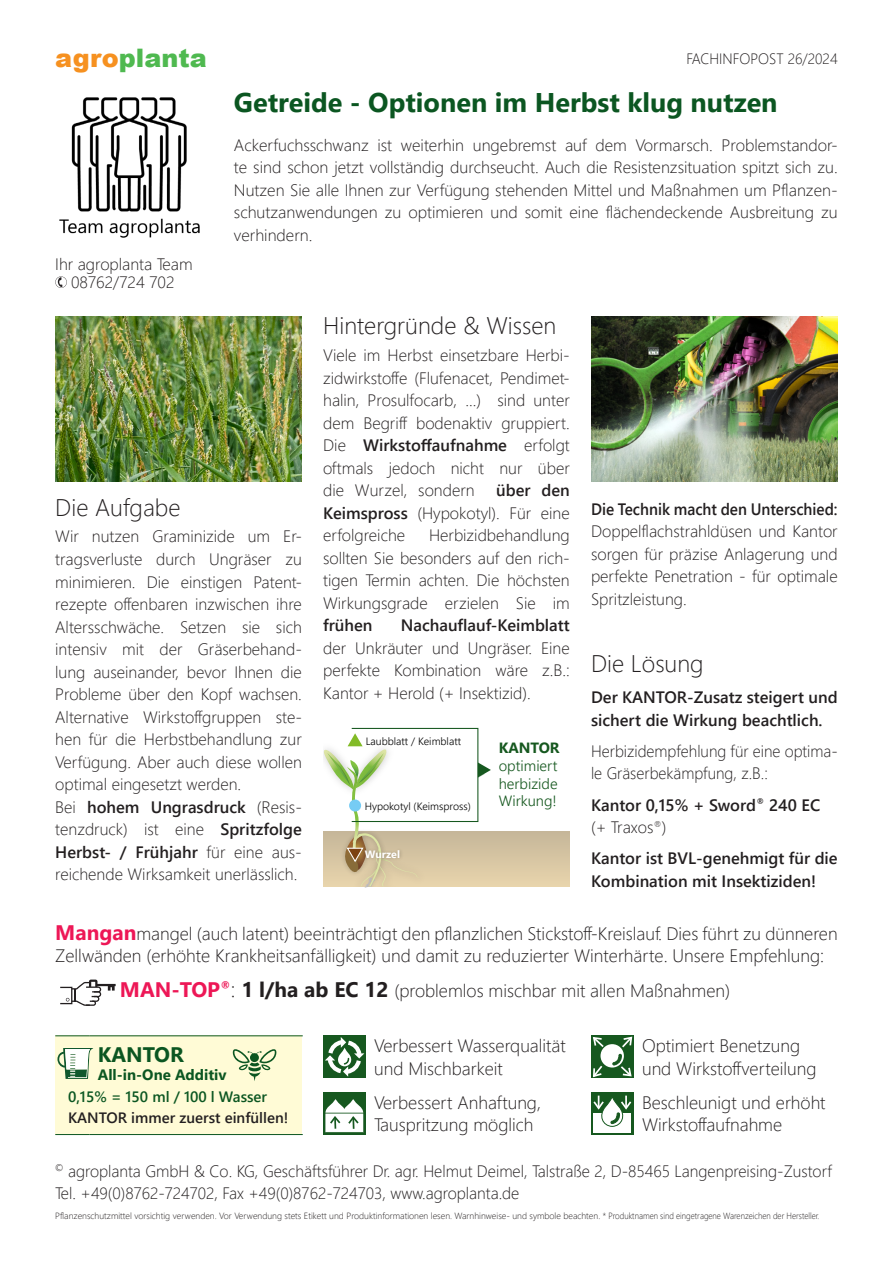
<style>
.page{position:relative;width:893px;height:1263px;background:#fff}
.page>*{position:absolute;margin:0;border:0;box-sizing:border-box;transform-origin:0 0}
.t1{font:700 27px "Segoe UI";color:#0b5621}
.t2{font:900 25.5px "Arial";color:#4fb950}
.t3{font:300 24px "Segoe UI";color:#231f20}
.t4{font:700 21px "Segoe UI";color:#0b5621}
.t5{font:300 18px/22.5px "Segoe UI";color:#231f20}
.t6{font:300 16.5px/22.5px "Segoe UI";color:#231f20;text-align:justify}
.t7{font:600 16.5px/22.5px "Segoe UI";color:#231f20}
.t8{font:300 16.5px/22.5px "Segoe UI";color:#231f20;scale:.96 1}
.t9{font:600 16.5px "Segoe UI";color:#231f20;scale:.93 1}
.t10{font:600 15px "Segoe UI";color:#231f20}
.t11{font:600 15px "Segoe UI";color:#0b5621}
.t12{font:300 15px "Segoe UI";color:#231f20;scale:.96 1}
.t13{font:700 15px "Segoe UI";color:#0b5621}
.t14{font:300 14.85px/17.9px "Segoe UI";color:#16581f;text-align:justify}
.t15{font:700 14.85px "Segoe UI";color:#16581f}
.t16{font:300 10.65px "Segoe UI";color:#000}
.t17{font:700 10.65px "Segoe UI";color:#fff}
.t18{font:300 9px "Segoe UI";color:#231f20}
.s1{color:#f69120}
.s2{font-weight:600}
.s3{font-weight:300}
.s4{font-weight:700;font-size:21px;color:#ed1756}
.s5{font-size:21px}
.s6{font-weight:700;font-size:21px}
</style>
<div class="page">
<img style="left:59px;top:97px;width:141px;height:141px">
<img style="left:55px;top:317px;width:247px;height:164px">
<svg style="left:55px;top:276px;width:12px;height:12px"></svg>
<div style="left:55px;top:1035px;width:247px;height:100px;background:#fffbd6"></div>
<hr style="left:55px;top:1035px;width:34px;height:1px;background:#0b5621">
<hr style="left:89px;top:1035px;width:214px;height:1px;background:#0b5621">
<hr style="left:55px;top:1134px;width:34px;height:1px;background:#0b5621">
<hr style="left:89px;top:1134px;width:214px;height:1px;background:#0b5621">
<svg style="left:57px;top:1048px;width:36px;height:31px"></svg>
<svg style="left:232px;top:1049px;width:45px;height:32px"></svg>
<div style="left:591px;top:1035px;width:42px;height:43px;background:#16581f"></div>
<svg style="left:593px;top:1037px;width:12px;height:10px"></svg>
<svg style="left:593px;top:1065px;width:10px;height:13px"></svg>
<div style="left:600px;top:1044px;width:24px;height:23px;background:#fff;border-radius:50%"></div>
<svg style="left:612px;top:1036px;width:21px;height:41px"></svg>
<svg style="left:591px;top:1092px;width:42px;height:43px"></svg>
<div style="left:593px;top:1113px;width:38px;height:19px;background:#fff"></div>
<svg style="left:592px;top:1095px;width:41px;height:32px"></svg>
<div style="left:323px;top:1092px;width:43px;height:43px;background:#16581f"></div>
<svg style="left:325px;top:1099px;width:39px;height:34px"></svg>
<div style="left:323px;top:1035px;width:43px;height:43px;background:#16581f"></div>
<svg style="left:325px;top:1037px;width:39px;height:40px"></svg>
<svg style="left:60px;top:979px;width:56px;height:27px"></svg>
<div style="left:323px;top:831px;width:247px;height:55px;background:linear-gradient(to bottom,#c5b699,#e8d4ac)"></div>
<img style="left:420px;top:846px;width:13px;height:40px">
<svg style="left:324px;top:733px;width:96px;height:154px"></svg>
<div style="left:349px;top:799px;width:12px;height:12px;background:#76ccf4;border-radius:50%"></div>
<img style="left:360px;top:844px;width:45px;height:25px">
<div style="left:351px;top:728px;width:127px;height:94px;border:1px solid #16581f"></div>
<svg style="left:478px;top:762px;width:13px;height:15px"></svg>
<img style="left:591px;top:317px;width:247px;height:164px">
<h2 class="t2" style="left:55px;top:39px;width:153px"><span class="s1">agro</span>planta</h2>
<p class="t12" style="left:687px;top:45px;width:159px">FACHINFOPOST 26/2024</p>
<h1 class="t1" style="left:234px;top:77px;width:545px">Getreide - Optionen im Herbst klug nutzen</h1>
<p class="t6" style="left:234px;top:132px;width:605px">Ackerfuchsschwanz ist weiterhin ungebremst auf dem Vormarsch. Problemstandor&shy;te sind schon jetzt vollständig durchseucht. Auch die Resistenzsituation spitzt sich zu.<br>Nutzen Sie alle Ihnen zur Verfügung stehenden Mittel und Maßnahmen um Pflanzen&shy;schutzanwendungen zu optimieren und somit eine flächendeckende Ausbreitung zu verhindern.</p>
<p class="t6" style="left:55px;top:253px;width:139px;line-height:18px;text-align:center">Ihr agroplanta Team<br>08762/724 702</p>
<h3 class="t3" style="left:55px;top:485px;width:127px">Die Aufgabe</h3>
<p class="t6" style="left:55px;top:524px;width:248px;text-align:left">Wir nutzen Graminizide um Er&shy;tragsverluste durch Ungräser zu minimieren. Die einstigen Patent&shy;rezepte offenbaren inzwischen ihre Altersschwäche. Setzen sie sich intensiv mit der Gräserbehand&shy;lung auseinander, bevor Ihnen die Probleme über den Kopf wachsen.<br>Alternative Wirkstoffgruppen ste&shy;hen für die Herbstbehandlung zur Verfügung. Aber auch diese wollen optimal eingesetzt werden.<br>Bei <span class="s2">hohem Ungrasdruck</span> (Resis&shy;tenzdruck) ist eine <span class="s2">Spritzfolge Herbst- / Frühjahr</span> für eine aus&shy;reichende Wirksamkeit unerlässlich.</p>
<h3 class="t3" style="left:323px;top:303px;width:235px">Hintergründe &amp; Wissen</h3>
<p class="t6" style="left:323px;top:342px;width:248px">Viele im Herbst einsetzbare Herbi&shy;zidwirkstoffe (Flufenacet, Pendimet&shy;halin, Prosulfocarb, ...) sind unter dem Begriff bodenaktiv gruppiert.<br>Die <span class="s2">Wirkstoffaufnahme</span> erfolgt oftmals jedoch nicht nur über die Wurzel, sondern</p>
<p class="t6" style="left:323px;top:477px;width:248px;text-indent:173px"><span class="s2">über den Keimspross</span> (Hypokotyl). Für eine erfolgreiche</p>
<p class="t6" style="left:323px;top:522px;width:248px;text-indent:106px">Herbizidbehandlung sollten Sie besonders auf den rich&shy;tigen Termin achten. Die höchsten Wirkungsgrade erzielen Sie im</p>
<p class="t7" style="left:323px;top:613px;width:51px">frühen</p>
<p class="t7" style="left:401px;top:613px;width:171px">Nachauflauf-Keimblatt</p>
<p class="t6" style="left:323px;top:635px;width:248px">der Unkräuter und Ungräser. Eine perfekte Kombination wäre z.B.:<br>Kantor + Herold (+ Insektizid).</p>
<p class="t16" style="left:366px;top:731px;width:97px">Laubblatt / Keimblatt</p>
<p class="t16" style="left:365px;top:796px;width:107px">Hypokotyl (Keimspross)</p>
<p class="t17" style="left:365px;top:845px;width:37px">Wurzel</p>
<p class="t15" style="left:499px;top:734px;width:62px">KANTOR</p>
<p class="t14" style="left:499px;top:755px;width:60px">optimiert herbizide Wirkung!</p>
<p class="t9" style="left:591px;top:493px;width:267px">Die Technik macht den Unterschied:</p>
<p class="t6" style="left:591px;top:518px;width:248px">Doppelflachstrahldüsen und Kantor sorgen für präzise Anlagerung und perfekte Penetration - für optimale Spritzleistung.</p>
<h3 class="t3" style="left:591px;top:641px;width:114px">Die Lösung</h3>
<p class="t7" style="left:591px;top:685px;width:248px">Der KANTOR-Zusatz steigert und sichert die Wirkung beachtlich.</p>
<p class="t8" style="left:591px;top:738px;width:258px">Herbizidempfehlung für eine optima&shy;le Gräserbekämpfung, z.B.:</p>
<p class="t7" style="left:591px;top:792px;width:231px">Kantor 0,15% + Sword<sup>®</sup> 240 EC <span class="s3">(+ Traxos</span><sup>®</sup><span class="s3">)</span></p>
<p class="t7" style="left:591px;top:845px;width:248px">Kantor ist BVL-genehmigt für die<br>Kombination mit Insektiziden!</p>
<p class="t5" style="left:55px;top:921px;width:784px;line-height:21.6px"><span class="s4">Mangan</span>mangel (auch latent) beeinträchtigt den pflanzlichen Stickstoff-Kreislauf. Dies führt zu dünneren<br>Zellwänden (erhöhte Krankheitsanfälligkeit) und damit zu reduzierter Winterhärte. Unsere Empfehlung:</p>
<p class="t5" style="left:120px;top:978px;width:612px"><span class="s4">MAN-TOP</span><sup>®</sup><span class="s5">:</span> <span class="s6">1 l/ha ab EC 12</span> (problemlos mischbar mit allen Maßnahmen)</p>
<p class="t4" style="left:98px;top:1035px;width:88px">KANTOR</p>
<p class="t13" style="left:98px;top:1061px;width:130px">All-in-One Additiv</p>
<p class="t11" style="left:68px;top:1082px;width:201px">0,15% = 150 ml / 100 l Wasser</p>
<p class="t10" style="left:68px;top:1103px;width:222px">KANTOR immer zuerst einfüllen!</p>
<p class="t5" style="left:374px;top:1033px;width:193px">Verbessert Wasserqualität und Mischbarkeit</p>
<p class="t5" style="left:642px;top:1033px;width:176px">Optimiert Benetzung und Wirkstoffverteilung</p>
<p class="t5" style="left:374px;top:1089px;width:169px">Verbessert Anhaftung,<br>Tauspritzung möglich</p>
<p class="t5" style="left:642px;top:1089px;width:185px">Beschleunigt und erhöht<br>Wirkstoffaufnahme</p>
<p class="t6" style="left:55px;top:1158px;width:778px"><sup>©</sup> agroplanta GmbH &amp; Co. KG, Geschäftsführer Dr. agr. Helmut Deimel, Talstraße 2, D-85465 Langenpreising-Zustorf<br>Tel. +49(0)8762-724702, Fax +49(0)8762-724703, www.agroplanta.de</p>
<p class="t18" style="left:55px;top:1207px;width:766px">Pflanzenschutzmittel vorsichtig verwenden. Vor Verwendung stets Etikett und Produktinformationen lesen. Warnhinweise- und symbole beachten. * Produktnamen sind eingetragene Warenzeichen der Hersteller.</p>
</div>
